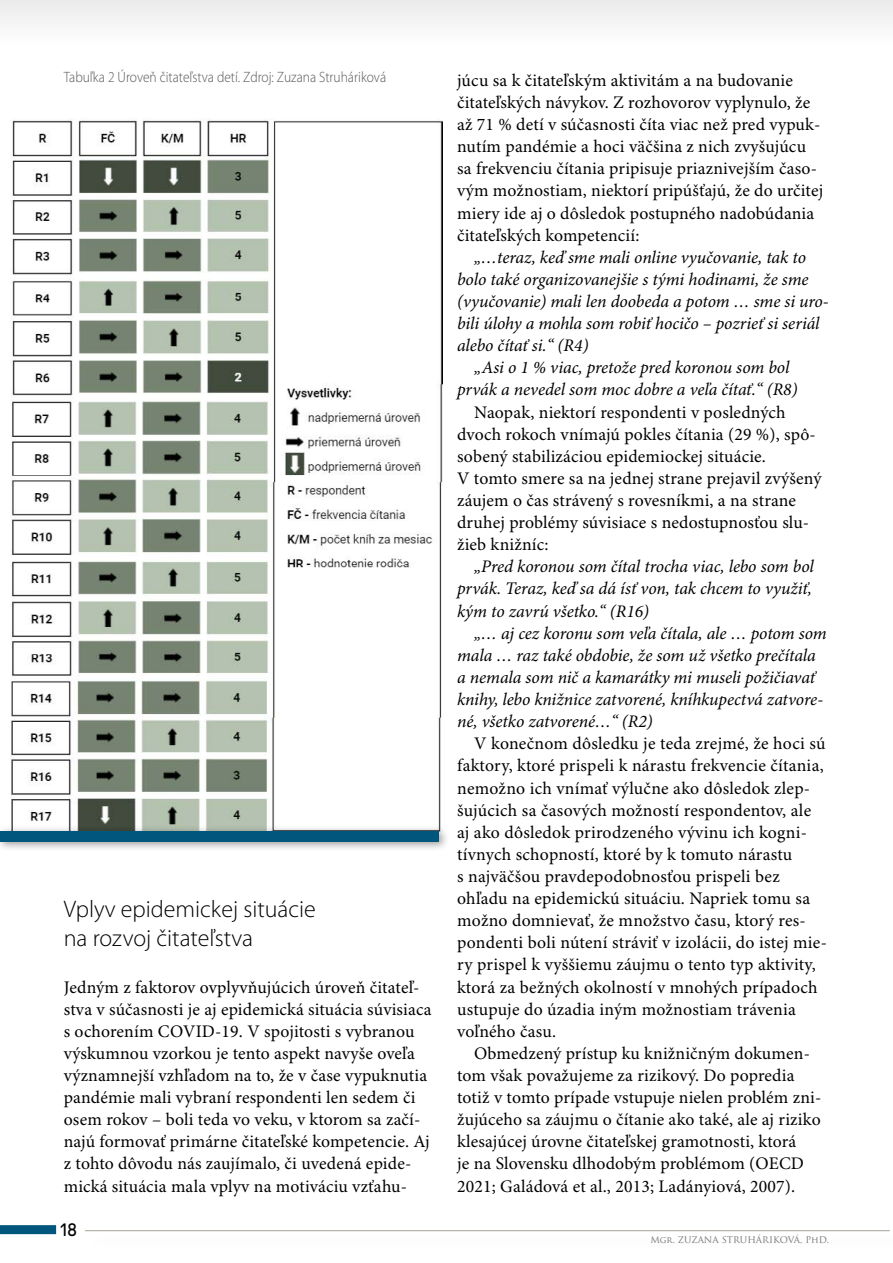
<style>
.page{position:relative;width:893px;height:1263px;background:#fff}
.page>*{position:absolute;margin:0;border:0;box-sizing:border-box;transform-origin:0 0}
.t1{font:300 24px/28.8px "Myriad Pro";color:#000}
.t2{font:18px "GT Pressura";color:#000}
.t3{font:17.7px/22px "Minion Pro";letter-spacing:.01em;color:#000}
.t4{font:italic 17.7px/22px "Minion Pro";letter-spacing:-.005em;color:#000;text-align:justify}
.t5{font:300 15px "Myriad Pro";color:#575756;scale:.9 1}
.t6{font:9px "Trajan Pro";color:#706f6f}
</style>
<div class="page">
<div style="left:0;top:0;width:893px;height:44px;background:#f4f4f4"></div>
<div style="left:0;top:1225px;width:56px;height:9px;background:#00567d"></div>
<hr style="left:85px;top:1230px;width:805px;height:1px;background:#a5a29a">
<img style="left:10px;top:120px;width:432px;height:705px">
<div style="left:0;top:825px;width:450px;height:28px;background:#000;opacity:.4"></div>
<div style="left:0;top:831px;width:439px;height:10px;background:#00567d"></div>
<p class="t5" style="left:64px;top:69px;width:360px">Tabuľka 2 Úroveň čitateľstva detí. Zdroj: Zuzana Struháriková</p>
<p class="t3" style="left:457px;top:70px;width:368px">júcu sa k čitateľským aktivitám a na budovanie čitateľských návykov. Z rozhovorov vyplynulo, že až 71 % detí v súčasnosti číta viac než pred vypuk&shy;nutím pandémie a hoci väčšina z nich zvyšujúcu sa frekvenciu čítania pripisuje priaznivejším časo&shy;vým možnostiam, niektorí pripúšťajú, že do určitej miery ide aj o dôsledok postupného nadobúdania čitateľských kompetencií:</p>
<p class="t4" style="left:474px;top:247px;width:333px">„…teraz, keď sme mali online vyučovanie, tak to</p>
<p class="t4" style="left:457px;top:269px;width:353px">bolo také organizovanejšie s tými hodinami, že sme</p>
<p class="t4" style="left:457px;top:291px;width:373px">(vyučovanie) mali len doobeda a potom … sme si uro-</p>
<p class="t4" style="left:457px;top:313px;width:364px">bili úlohy a mohla som robiť hocičo – pozrieť si seriál</p>
<p class="t4" style="left:457px;top:335px;width:133px">alebo čítať si.“ (R4)</p>
<p class="t4" style="left:474px;top:357px;width:317px">„Asi o 1 % viac, pretože pred koronou som bol</p>
<p class="t4" style="left:457px;top:379px;width:342px">prvák a nevedel som moc dobre a veľa čítať.“ (R8)</p>
<p class="t3" style="left:457px;top:402px;width:366px;text-indent:17px">Naopak, niektorí respondenti v posledných dvoch rokoch vnímajú pokles čítania (29 %), spô&shy;sobený stabilizáciou epidemiockej situácie.<br>V tomto smere sa na jednej strane prejavil zvýšený záujem o čas strávený s rovesníkmi, a na strane druhej problémy súvisiace s nedostupnosťou slu&shy;žieb knižníc:</p>
<p class="t4" style="left:457px;top:556px;width:358px;text-indent:17px">„Pred koronou som čítal trocha viac, lebo som bol prvák. Teraz, keď sa dá ísť von, tak chcem to využiť, kým to zavrú všetko.“ (R16)</p>
<p class="t4" style="left:457px;top:623px;width:371px;text-align:left;text-indent:17px">„… aj cez koronu som veľa čítala, ale … potom som mala … raz také obdobie, že som už všetko prečítala a nemala som nič a kamarátky mi museli požičiavať knihy, lebo knižnice zatvorené, kníhkupectvá zatvore&shy;né, všetko zatvorené…“ (R2)</p>
<p class="t3" style="left:457px;top:733px;width:371px;text-indent:17px">V konečnom dôsledku je teda zrejmé, že hoci sú faktory, ktoré prispeli k nárastu frekvencie čítania, nemožno ich vnímať výlučne ako dôsledok zlep&shy;šujúcich sa časových možností respondentov, ale aj ako dôsledok prirodzeného vývinu ich kogni&shy;tívnych schopností, ktoré by k tomuto nárastu<br>s najväčšou pravdepodobnosťou prispeli bez ohľadu na epidemickú situáciu. Napriek tomu sa možno domnievať, že množstvo času, ktorý res&shy;pondenti boli nútení stráviť v izolácii, do istej mie&shy;ry prispel k vyššiemu záujmu o tento typ aktivity, ktorá za bežných okolností v mnohých prípadoch ustupuje do úzadia iným možnostiam trávenia voľného času.</p>
<p class="t3" style="left:457px;top:1043px;width:366px;text-indent:17px">Obmedzený prístup ku knižničným dokumen&shy;tom však považujeme za rizikový. Do popredia totiž v tomto prípade vstupuje nielen problém zni&shy;žujúceho sa záujmu o čítanie ako také, ale aj riziko klesajúcej úrovne čitateľskej gramotnosti, ktorá<br>je na Slovensku dlhodobým problémom (OECD 2021; Galádová et al., 2013; Ladányiová, 2007).</p>
<p class="t6" style="left:650px;top:1234px;width:180px">Mgr. ZUZANA STRUHÁRIKOVÁ, PhD.</p>
<h1 class="t1" style="left:64px;top:895px;width:253px">Vplyv epidemickej situácie na rozvoj čitateľstva</h1>
<p class="t3" style="left:64px;top:976px;width:369px">Jedným z faktorov ovplyvňujúcich úroveň čitateľ&shy;stva v súčasnosti je aj epidemická situácia súvisiaca s ochorením COVID-19. V spojitosti s vybranou výskumnou vzorkou je tento aspekt navyše oveľa významnejší vzhľadom na to, že v čase vypuknutia pandémie mali vybraní respondenti len sedem či osem rokov – boli teda vo veku, v ktorom sa začí&shy;najú formovať primárne čitateľské kompetencie. Aj z tohto dôvodu nás zaujímalo, či uvedená epide&shy;mická situácia mala vplyv na motiváciu vzťahu-</p>
<p class="t2" style="left:61px;top:1216px;width:18px">18</p>
</div>
